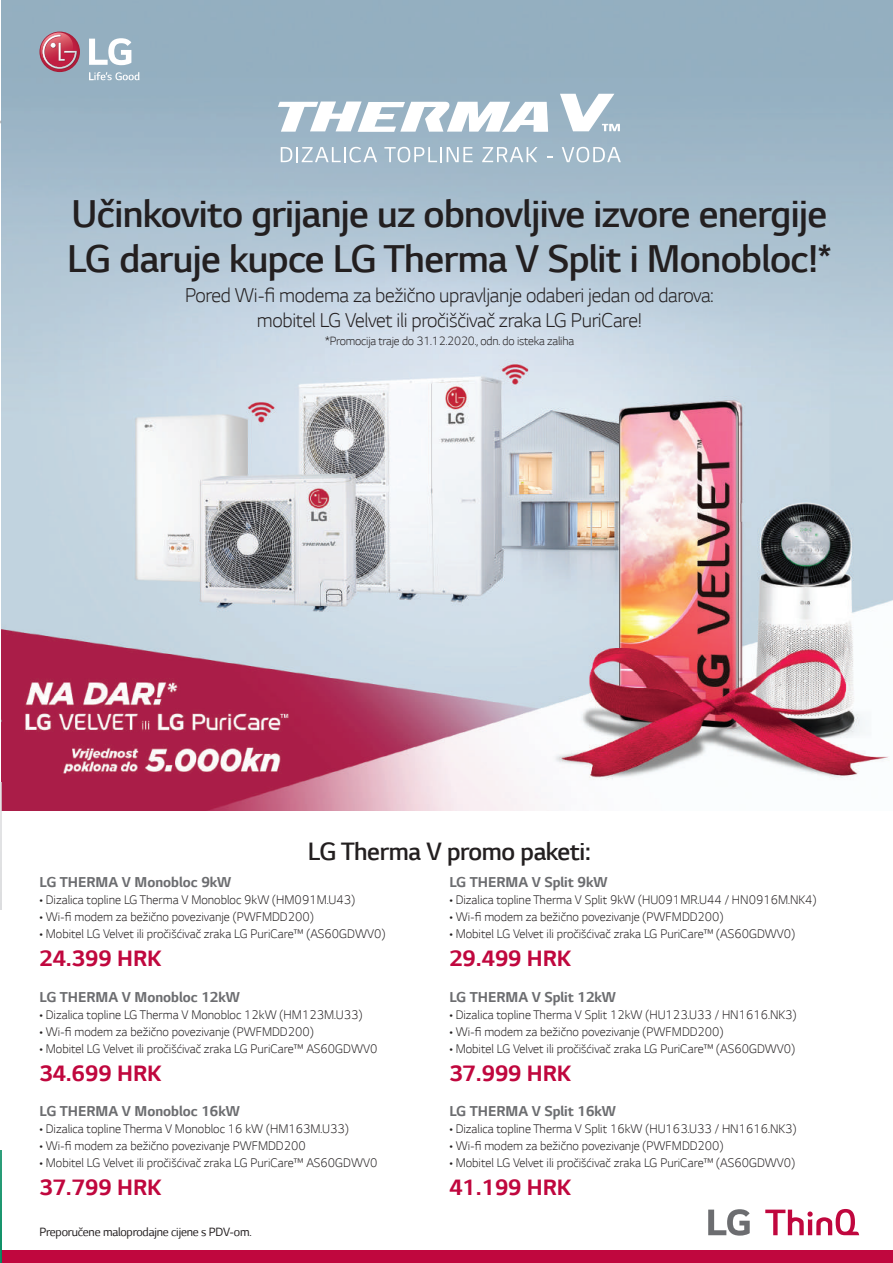
<style>
.page{position:relative;width:893px;height:1263px;background:#fff}
.page>*{position:absolute;margin:0;border:0;box-sizing:border-box;transform-origin:0 0}
.t1{font:300 40.95px/45.5px "LG Smart";letter-spacing:-.015em;color:#231f20}
.t2{font:300 26.55px "LG Smart";letter-spacing:-.015em;color:#231f20}
.t3{font:700 23.55px "LG Smart";color:#c0073e}
.t4{font:300 22.65px/24.6px "LG Smart";letter-spacing:-.015em;color:#231f20;text-align:center}
.t5{font:700 15.15px "LG Smart";color:#6c6d70}
.t6{font:300 14.1px "LG Smart";color:#231f20}
.t7{font:300 13.65px "LG Smart";letter-spacing:-.015em;color:#231f20}
.t8{font:13.65px "LG Smart";letter-spacing:-.015em;color:#231f20}
</style>
<div class="page">
<img style="left:1px;top:0;width:892px;height:810px">
<svg style="left:89px;top:72px;width:50px;height:8px"></svg>
<svg style="left:89px;top:38px;width:42px;height:27px"></svg>
<svg style="left:39px;top:32px;width:41px;height:40px"></svg>
<svg style="left:39px;top:33px;width:38px;height:36px"></svg>
<svg style="left:708px;top:1209px;width:42px;height:26px"></svg>
<svg style="left:765px;top:1209px;width:94px;height:26px"></svg>
<svg style="left:278px;top:102px;width:270px;height:30px"></svg>
<svg style="left:560px;top:94px;width:60px;height:37px"></svg>
<svg style="left:281px;top:147px;width:96px;height:15px"></svg>
<svg style="left:384px;top:147px;width:89px;height:15px"></svg>
<svg style="left:482px;top:147px;width:55px;height:15px"></svg>
<svg style="left:562px;top:147px;width:59px;height:15px"></svg>
<div style="left:1px;top:1251px;width:892px;height:12px;background:#c0073e"></div>
<hr style="left:0;top:1150px;width:1px;height:113px;background:#008a5e">
<hr style="left:0;top:782px;width:1px;height:127px;background:#dcdddf">
<h1 class="t1" style="left:67px;top:191px;width:766px">Učinkovito grijanje uz obnovljive izvore energije<br>LG daruje kupce LG Therma V Split i Monobloc!<sup>*</sup></h1>
<h3 class="t4" style="left:185px;top:283px;width:530px">Pored Wi-fi modema za bežično upravljanje odaberi jedan od darova: mobitel LG Velvet ili pročiščivač zraka LG PuriCare!</h3>
<p class="t7" style="left:325px;top:334px;width:251px">*Promocija traje do 31.12.2020., odn. do isteka zaliha</p>
<h2 class="t2" style="left:308px;top:836px;width:284px">LG Therma V promo paketi:</h2>
<p class="t5" style="left:39px;top:872px;width:193px">LG THERMA V Monobloc 9kW</p>
<p class="t6" style="left:39px;top:892px;width:317px">• Dizalica topline LG Therma V Monobloc 9kW (HM091M.U43)</p>
<p class="t6" style="left:39px;top:909px;width:276px">• Wi-fi modem za bežično povezivanje (PWFMDD200)</p>
<p class="t6" style="left:39px;top:926px;width:347px">• Mobitel LG Velvet ili pročišćivač zraka LG PuriCare™ (AS60GDWV0)</p>
<h3 class="t3" style="left:39px;top:942px;width:123px">24.399 HRK</h3>
<p class="t5" style="left:39px;top:986px;width:202px">LG THERMA V Monobloc 12kW</p>
<p class="t6" style="left:39px;top:1007px;width:324px">• Dizalica topline LG Therma V Monobloc 12kW (HM123M.U33)</p>
<p class="t6" style="left:39px;top:1024px;width:276px">• Wi-fi modem za bežično povezivanje (PWFMDD200)</p>
<p class="t6" style="left:39px;top:1041px;width:339px">• Mobitel LG Velvet ili pročišćivač zraka LG PuriCare™ AS60GDWV0</p>
<h3 class="t3" style="left:39px;top:1057px;width:123px">34.699 HRK</h3>
<p class="t5" style="left:39px;top:1101px;width:202px">LG THERMA V Monobloc 16kW</p>
<p class="t6" style="left:39px;top:1121px;width:311px">• Dizalica topline Therma V Monobloc 16 kW (HM163M.U33)</p>
<p class="t6" style="left:39px;top:1138px;width:268px">• Wi-fi modem za bežično povezivanje PWFMDD200</p>
<p class="t6" style="left:39px;top:1155px;width:339px">• Mobitel LG Velvet ili pročišćivač zraka LG PuriCare™ AS60GDWV0</p>
<h3 class="t3" style="left:39px;top:1171px;width:123px">37.799 HRK</h3>
<p class="t8" style="left:39px;top:1224px;width:214px">Preporučene maloprodajne cijene s PDV-om.</p>
<p class="t5" style="left:449px;top:872px;width:160px">LG THERMA V Split 9kW</p>
<p class="t6" style="left:449px;top:892px;width:369px">• Dizalica topline Therma V Split 9kW (HU091MR.U44 / HN0916M.NK4)</p>
<p class="t6" style="left:449px;top:909px;width:276px">• Wi-fi modem za bežično povezivanje (PWFMDD200)</p>
<p class="t6" style="left:449px;top:926px;width:347px">• Mobitel LG Velvet ili pročišćivač zraka LG PuriCare™ (AS60GDWV0)</p>
<h3 class="t3" style="left:449px;top:942px;width:123px">29.499 HRK</h3>
<p class="t5" style="left:449px;top:986px;width:168px">LG THERMA V Split 12kW</p>
<p class="t6" style="left:449px;top:1007px;width:349px">• Dizalica topline Therma V Split 12kW (HU123.U33 / HN1616.NK3)</p>
<p class="t6" style="left:449px;top:1024px;width:276px">• Wi-fi modem za bežično povezivanje (PWFMDD200)</p>
<p class="t6" style="left:449px;top:1041px;width:347px">• Mobitel LG Velvet ili pročišćivač zraka LG PuriCare™ (AS60GDWV0)</p>
<h3 class="t3" style="left:449px;top:1057px;width:123px">37.999 HRK</h3>
<p class="t5" style="left:449px;top:1101px;width:168px">LG THERMA V Split 16kW</p>
<p class="t6" style="left:449px;top:1121px;width:349px">• Dizalica topline Therma V Split 16kW (HU163.U33 / HN1616.NK3)</p>
<p class="t6" style="left:449px;top:1138px;width:276px">• Wi-fi modem za bežično povezivanje (PWFMDD200)</p>
<p class="t6" style="left:449px;top:1155px;width:347px">• Mobitel LG Velvet ili pročišćivač zraka LG PuriCare™ (AS60GDWV0)</p>
<h3 class="t3" style="left:449px;top:1171px;width:123px">41.199 HRK</h3>
</div>
